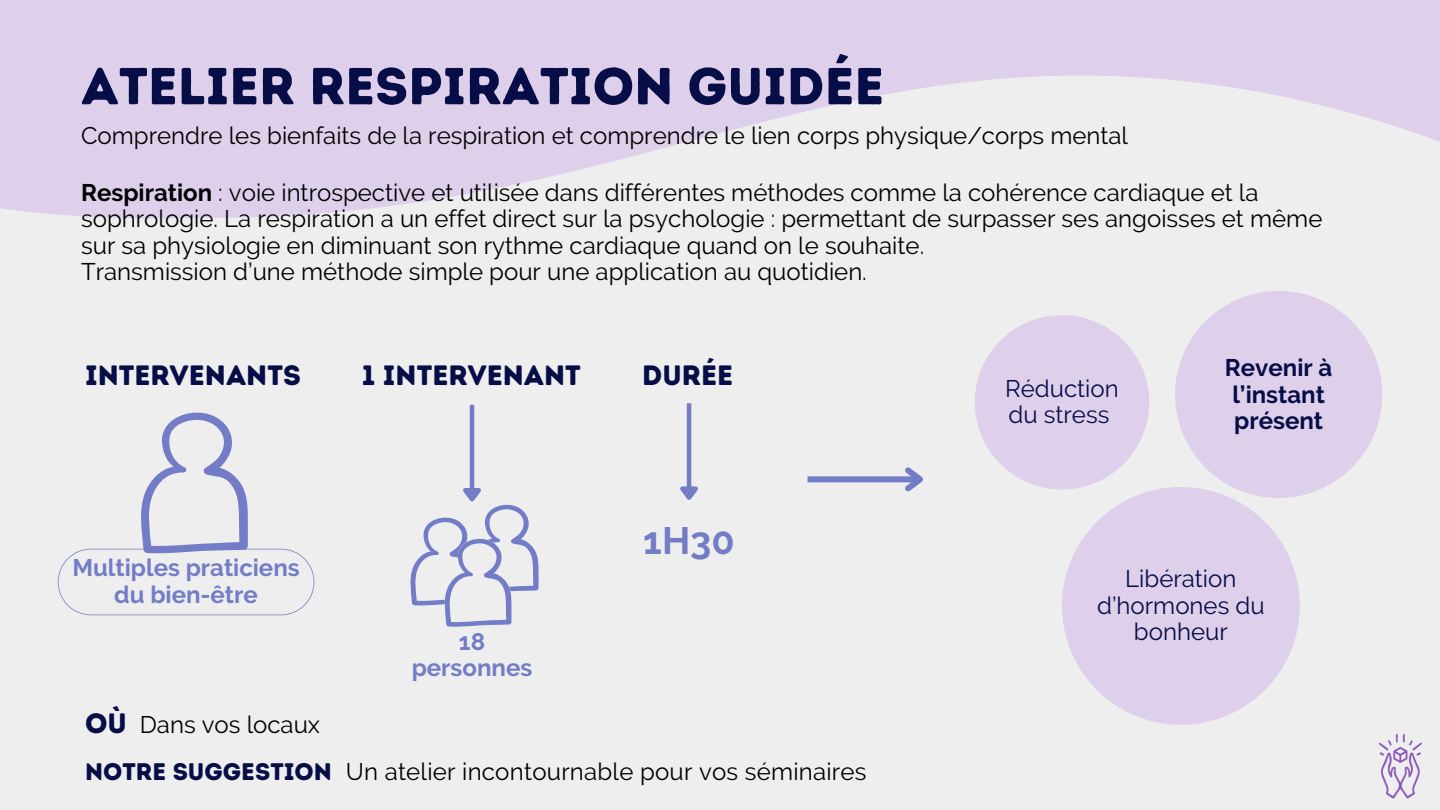
<style>
.page{position:relative;width:1440px;height:810px;background:#eee}
.page>*{position:absolute;margin:0;border:0;box-sizing:border-box;transform-origin:0 0}
.t1{font:52px "Intro Rust Base";color:#070d47}
.t2{font:700 38px "Raleway";color:#737cc7}
.t3{font:28px "Intro Rust Base";color:#070d47}
.t4{font:24px/26.2px "Raleway";color:#000}
.t5{font:24px/26.2px "Raleway";color:#070d47;text-align:center}
.t6{font:700 24px/26.2px "Raleway";color:#737cc7;text-align:center}
.t7{font:700 24px/26.2px "Raleway";color:#070d47;text-align:center}
.t8{font:24px "Intro Rust Base";color:#070d47}
.s1{font-weight:700}
</style>
<div class="page">
<svg style="left:0;top:24px;width:1440px;height:195px;fill:#decfeb"></svg>
<div style="left:0;top:0;width:1440px;height:24px;background:#decfeb"></div>
<img style="left:1379px;top:734px;width:43px;height:65px">
<svg style="left:58px;top:412px;width:256px;height:203px"></svg>
<hr style="left:470px;top:405px;width:4px;height:84px;background:#737cc7">
<svg style="left:410px;top:484px;width:128px;height:143px"></svg>
<div style="left:1062px;top:487px;width:238px;height:238px;background:#decfeb;border-radius:50%"></div>
<div style="left:975px;top:315px;width:174px;height:175px;background:#decfeb;border-radius:50%"></div>
<div style="left:1175px;top:291px;width:207px;height:207px;background:#decfeb;border-radius:50%"></div>
<div style="left:808px;top:476px;width:112px;height:6px;background:#737cc7"></div>
<svg style="left:900px;top:467px;width:23px;height:25px"></svg>
<hr style="left:687px;top:403px;width:4px;height:85px;background:#737cc7">
<svg style="left:680px;top:482px;width:18px;height:18px"></svg>
<p class="t1" style="left:81px;top:55px;width:805px">ATELIER RESPIRATION GUIDÉE</p>
<p class="t4" style="left:81px;top:123px;width:1049px">Comprendre les bienfaits de la respiration et comprendre le lien corps physique/corps mental</p>
<p class="t4" style="left:81px;top:180px;width:1243px"><span class="s1">Respiration</span> : voie introspective et utilisée dans différentes méthodes comme la cohérence cardiaque et la sophrologie. La respiration a un effet direct sur la psychologie : permettant de surpasser ses angoisses et même sur sa physiologie en diminuant son rythme cardiaque quand on le souhaite.</p>
<h1 class="t4" style="left:81px;top:258px;width:787px">Transmission d’une méthode simple pour une application au quotidien.</h1>
<p class="t3" style="left:85px;top:359px;width:217px">INTERVENANTS</p>
<p class="t3" style="left:362px;top:359px;width:221px">1 INTERVENANT</p>
<p class="t6" style="left:72px;top:555px;width:229px">Multiples praticiens du bien-être</p>
<h5 class="t6" style="left:412px;top:628px;width:122px">18 personnes</h5>
<p class="t3" style="left:642px;top:359px;width:93px">DURÉE</p>
<p class="t2" style="left:643px;top:518px;width:93px">1H30</p>
<h5 class="t3" style="left:85px;top:707px;width:43px">OÙ</h5>
<h4 class="t4" style="left:140px;top:711px;width:182px">Dans vos locaux</h4>
<p class="t8" style="left:85px;top:757px;width:248px">NOTRE SUGGESTION</p>
<p class="t4" style="left:346px;top:759px;width:522px">Un atelier incontournable pour vos séminaires</p>
<h3 class="t5" style="left:1005px;top:375px;width:115px;text-align:left">Réduction du stress</h3>
<p class="t7" style="left:1225px;top:355px;width:109px">Revenir à l’instant présent</p>
<p class="t5" style="left:1097px;top:566px;width:169px">Libération d’hormones du bonheur</p>
</div>
